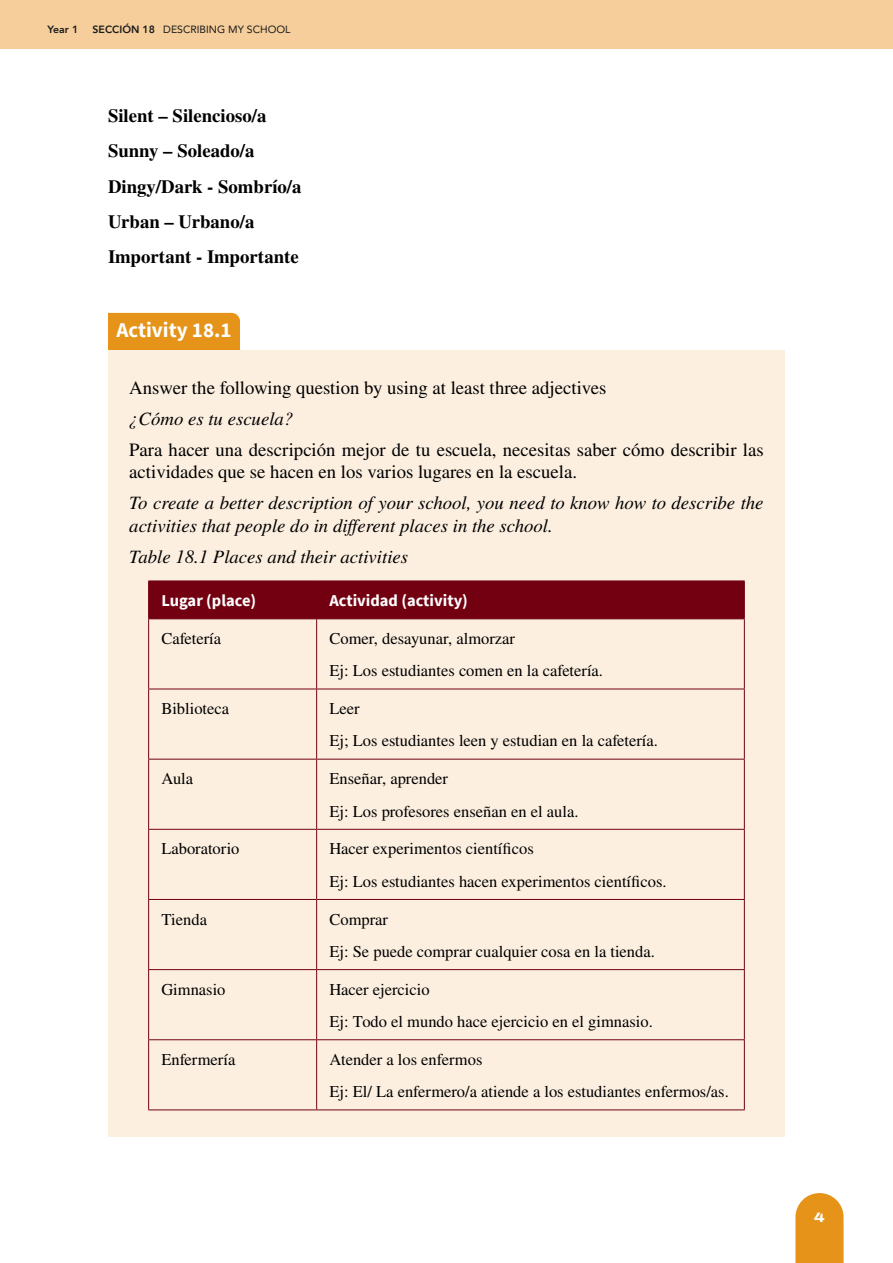
<style>
.page{position:relative;width:893px;height:1263px;background:#fff}
.page>*{position:absolute;margin:0;border:0;box-sizing:border-box;transform-origin:0 0}
.t1{font:700 21px "Source Sans Pro";color:#fff}
.t2{font:18.75px/22.5px "STIX General";color:#000}
.t3{font:italic 18.75px/22.5px "STIX General";color:#000}
.t4{font:700 18.75px/35.2px "STIX General";color:#000}
.t5{font:16.5px/32.2px "STIX General";color:#000}
.t6{font:700 16.5px "Source Sans Pro";color:#fff}
.t7{font:800 13.5px "Archivo Expanded";color:#fff}
.t8{font:10.5px "Avenir";color:#1a1a1a}
.t9{font:800 10.5px "Avenir";color:#1a1a1a}
.s1{font-weight:800}
</style>
<div class="page">
<div style="left:0;top:0;width:893px;height:49px;background:#f5ce9b"></div>
<svg style="left:795px;top:1193px;width:49px;height:70px;background:#e89d2e"></svg>
<div style="left:108px;top:313px;width:132px;height:37px;background:#e69419"></div>
<div style="left:108px;top:350px;width:677px;height:70px;background:#fcefe0"></div>
<div style="left:108px;top:412px;width:677px;height:92px;background:#fcefe0"></div>
<div style="left:108px;top:465px;width:677px;height:93px;background:#fcefe0"></div>
<div style="left:108px;top:550px;width:677px;height:586px;background:#fcefe0"></div>
<div style="left:149px;top:582px;width:595px;height:36px;background:#720011"></div>
<hr style="left:316px;top:581px;width:1px;height:37px;background:#720011">
<hr style="left:316px;top:619px;width:1px;height:70px;background:#720011">
<hr style="left:148px;top:689px;width:169px;height:1px;background:#720011">
<hr style="left:317px;top:689px;width:428px;height:1px;background:#720011">
<hr style="left:316px;top:689px;width:1px;height:70px;background:#720011">
<hr style="left:148px;top:759px;width:169px;height:1px;background:#720011">
<hr style="left:317px;top:759px;width:428px;height:1px;background:#720011">
<hr style="left:316px;top:759px;width:1px;height:70px;background:#720011">
<hr style="left:148px;top:829px;width:169px;height:1px;background:#720011">
<hr style="left:317px;top:829px;width:428px;height:1px;background:#720011">
<hr style="left:316px;top:830px;width:1px;height:69px;background:#720011">
<hr style="left:148px;top:899px;width:169px;height:1px;background:#720011">
<hr style="left:317px;top:899px;width:428px;height:1px;background:#720011">
<hr style="left:316px;top:900px;width:1px;height:69px;background:#720011">
<hr style="left:148px;top:969px;width:169px;height:1px;background:#720011">
<hr style="left:317px;top:969px;width:428px;height:1px;background:#720011">
<hr style="left:316px;top:970px;width:1px;height:69px;background:#720011">
<hr style="left:148px;top:1039px;width:169px;height:1px;background:#720011">
<hr style="left:317px;top:1039px;width:428px;height:1px;background:#720011">
<hr style="left:316px;top:1040px;width:1px;height:69px;background:#720011">
<hr style="left:148px;top:619px;width:1px;height:70px;background:#720011">
<hr style="left:744px;top:619px;width:1px;height:70px;background:#720011">
<hr style="left:148px;top:689px;width:1px;height:70px;background:#720011">
<hr style="left:744px;top:689px;width:1px;height:70px;background:#720011">
<hr style="left:148px;top:759px;width:1px;height:70px;background:#720011">
<hr style="left:744px;top:759px;width:1px;height:70px;background:#720011">
<hr style="left:148px;top:830px;width:1px;height:69px;background:#720011">
<hr style="left:744px;top:830px;width:1px;height:69px;background:#720011">
<hr style="left:148px;top:900px;width:1px;height:69px;background:#720011">
<hr style="left:744px;top:900px;width:1px;height:69px;background:#720011">
<hr style="left:148px;top:970px;width:1px;height:69px;background:#720011">
<hr style="left:744px;top:970px;width:1px;height:69px;background:#720011">
<hr style="left:148px;top:1040px;width:1px;height:69px;background:#720011">
<hr style="left:744px;top:1040px;width:1px;height:69px;background:#720011">
<hr style="left:148px;top:1109px;width:169px;height:1px;background:#720011">
<hr style="left:317px;top:1109px;width:428px;height:1px;background:#720011">
<hr style="left:148px;top:581px;width:169px;height:1px;background:#720011">
<hr style="left:148px;top:581px;width:1px;height:37px;background:#720011">
<hr style="left:317px;top:581px;width:428px;height:1px;background:#720011">
<hr style="left:744px;top:581px;width:1px;height:37px;background:#720011">
<hr style="left:148px;top:618px;width:169px;height:1px;background:#720011">
<hr style="left:317px;top:618px;width:428px;height:1px;background:#720011">
<p class="t9" style="left:48px;top:21px;width:32px">Year 1</p>
<p class="t8" style="left:93px;top:21px;width:199px"><span class="s1">SECCIÓN 18</span> DESCRIBING MY SCHOOL</p>
<p class="t4" style="left:108px;top:99px;width:195px">Silent – Silencioso/a<br>Sunny – Soleado/a<br>Dingy/Dark - Sombrío/a<br>Urban – Urbano/a<br>Important - Importante</p>
<p class="t1" style="left:117px;top:316px;width:116px">Activity 18.1</p>
<p class="t2" style="left:129px;top:377px;width:479px">Answer the following question by using at least three adjectives</p>
<p class="t3" style="left:129px;top:407px;width:166px">¿Cómo es tu escuela?</p>
<p class="t2" style="left:129px;top:439px;width:636px">Para hacer una descripción mejor de tu escuela, necesitas saber cómo describir las actividades que se hacen en los varios lugares en la escuela.</p>
<p class="t3" style="left:129px;top:491px;width:636px">To create a better description of your school, you need to know how to describe the activities that people do in different places in the school.</p>
<p class="t3" style="left:129px;top:545px;width:280px">Table 18.1 Places and their activities</p>
<p class="t6" style="left:161px;top:589px;width:96px">Lugar (place)</p>
<p class="t6" style="left:329px;top:589px;width:140px">Actividad (activity)</p>
<p class="t5" style="left:161px;top:623px;width:61px">Cafetería</p>
<p class="t5" style="left:329px;top:623px;width:275px">Comer, desayunar, almorzar<br>Ej: Los estudiantes comen en la cafetería.</p>
<p class="t5" style="left:161px;top:693px;width:69px">Biblioteca</p>
<p class="t5" style="left:329px;top:693px;width:330px">Leer<br>Ej; Los estudiantes leen y estudian en la cafetería.</p>
<p class="t5" style="left:161px;top:763px;width:33px">Aula</p>
<p class="t5" style="left:329px;top:763px;width:251px">Enseñar, aprender<br>Ej: Los profesores enseñan en el aula.</p>
<p class="t5" style="left:161px;top:833px;width:80px">Laboratorio</p>
<p class="t5" style="left:329px;top:833px;width:339px">Hacer experimentos científicos<br>Ej: Los estudiantes hacen experimentos científicos.</p>
<p class="t5" style="left:161px;top:904px;width:47px">Tienda</p>
<p class="t5" style="left:329px;top:904px;width:327px">Comprar<br>Ej: Se puede comprar cualquier cosa en la tienda.</p>
<p class="t5" style="left:161px;top:974px;width:66px">Gimnasio</p>
<p class="t5" style="left:329px;top:974px;width:325px">Hacer ejercicio<br>Ej: Todo el mundo hace ejercicio en el gimnasio.</p>
<p class="t5" style="left:161px;top:1044px;width:75px">Enfermería</p>
<p class="t5" style="left:329px;top:1044px;width:401px">Atender a los enfermos<br>Ej: El/ La enfermero/a atiende a los estudiantes enfermos/as.</p>
<p class="t7" style="left:814px;top:1207px;width:12px">4</p>
</div>
